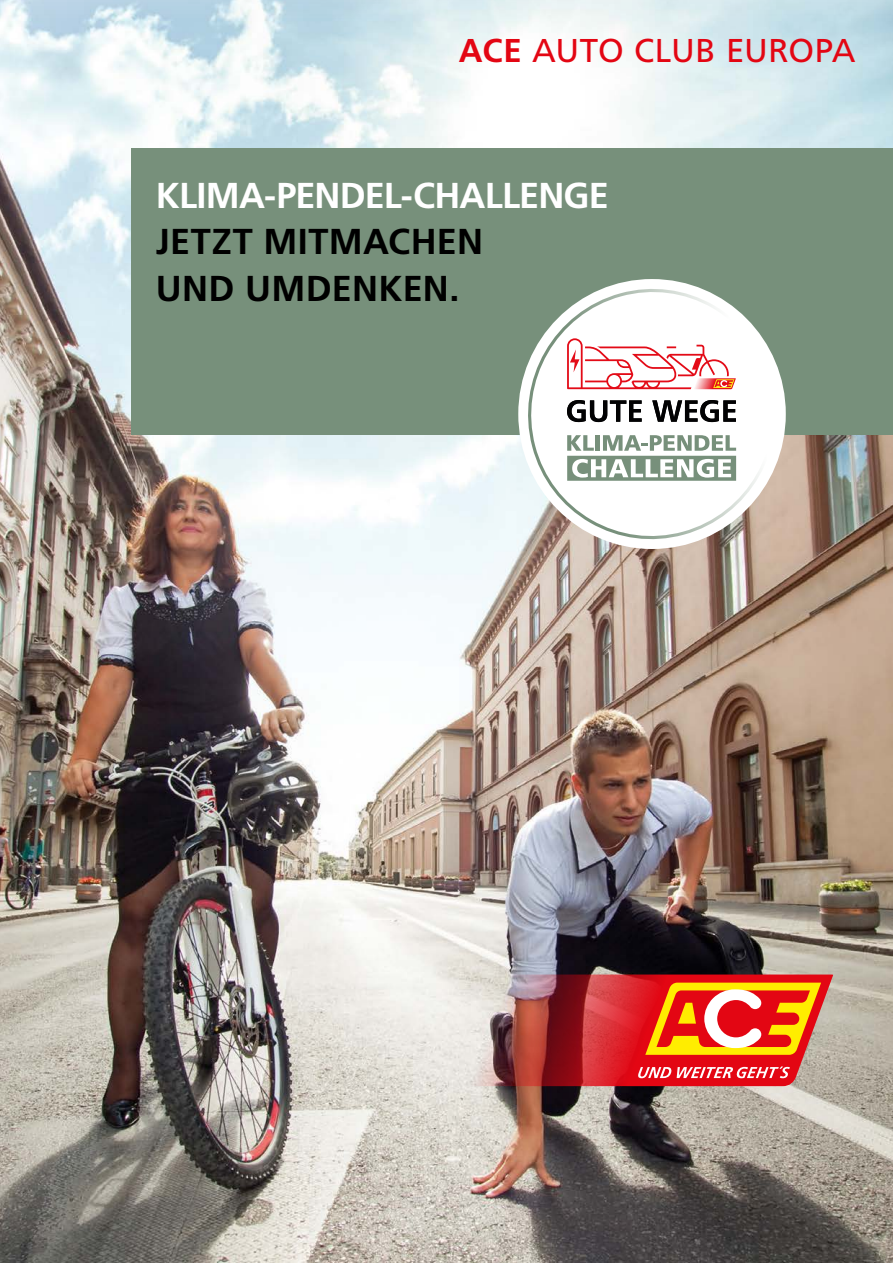
<style>
.page{position:relative;width:893px;height:1263px;background:#fff}
.page>*{position:absolute;margin:0;border:0;box-sizing:border-box;transform-origin:0 0}
.t1{font:700 36px/46.5px "Frutiger LT Pro";letter-spacing:.01em;color:#000}
.t2{font:700 36px "Frutiger LT Pro";letter-spacing:-.02em;color:#fff}
.t3{font:33px "Frutiger LT Pro";color:#e30613}
.s1{font-weight:700}
</style>
<div class="page">
<img style="left:0;top:0;width:893px;height:1263px">
<div style="left:132px;top:149px;width:761px;height:286px;background:#77907b"></div>
<img style="left:458px;top:974px;width:375px;height:112px">
<svg style="left:516px;top:286px;width:272px;height:256px"></svg>
<svg style="left:567px;top:400px;width:75px;height:22px;background:#868687"></svg>
<svg style="left:652px;top:400px;width:84px;height:22px;background:#7a7a7b"></svg>
<svg style="left:567px;top:435px;width:169px;height:46px"></svg>
<svg style="left:567px;top:338px;width:169px;height:51px;background:#f8cbcc"></svg>
<p class="t3" style="left:459px;top:31px;width:398px"><span class="s1">ACE</span> AUTO CLUB EUROPA</p>
<p class="t2" style="left:156px;top:174px;width:454px">KLIMA-PENDEL-CHALLENGE</p>
<p class="t1" style="left:156px;top:219px;width:329px">JETZT MITMACHEN<br>UND UMDENKEN.</p>
</div>
